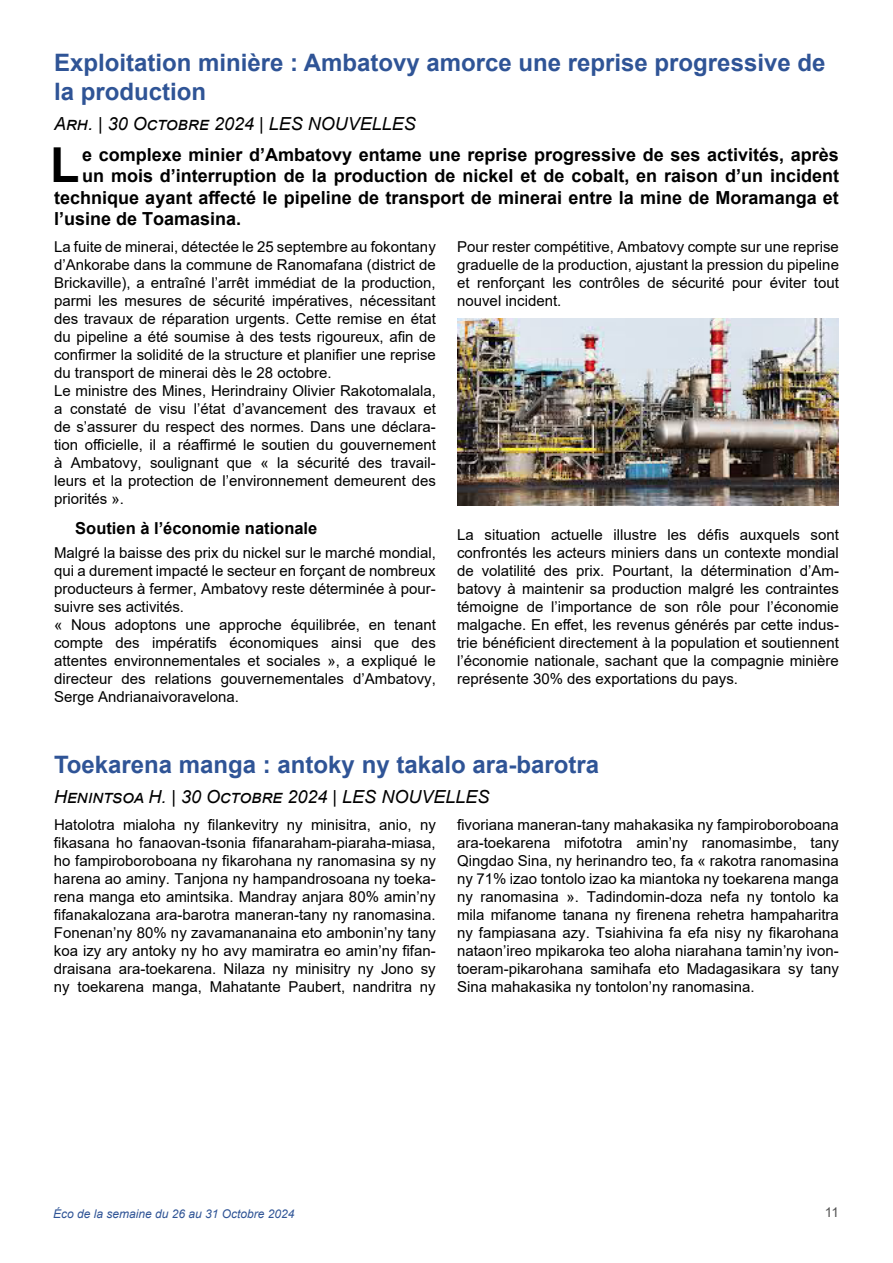
<style>
.page{position:relative;width:893px;height:1263px;background:#fff}
.page>*{position:absolute;margin:0;border:0;box-sizing:border-box;transform-origin:0 0}
.t1{font:700 48.15px "Arial";color:#000}
.t2{font:700 24px/28.8px "Arial";color:#2f5496}
.t3{font:700 18px "Arial";color:#000}
.t4{font:italic 18px "Arial";color:#000}
.t5{font:700 16.5px "Arial";color:#000}
.t6{font:15px/18px "Arial";color:#000;text-align:justify}
.t7{font:13.5px "Arial";color:#525252}
.t8{font:italic 12px "Arial";color:#2f5496}
</style>
<div class="page">
<img style="left:457px;top:318px;width:382px;height:187px">
<h2 class="t2" style="left:54px;top:49px;width:773px">Exploitation minière : Ambatovy amorce une reprise progressive de la production</h2>
<p class="t4" style="left:54px;top:112px;width:363px">Arh. | 30 Octobre 2024 | LES NOUVELLES</p>
<h1 class="t1" style="left:50px;top:131px;width:31px">L</h1>
<p class="t3" style="left:82px;top:141px;width:758px">e complexe minier d’Ambatovy entame une reprise progressive de ses activités, après</p>
<p class="t3" style="left:82px;top:163px;width:758px">un mois d’interruption de la production de nickel et de cobalt, en raison d’un incident</p>
<p class="t3" style="left:54px;top:185px;width:786px">technique ayant affecté le pipeline de transport de minerai entre la mine de Moramanga et</p>
<p class="t3" style="left:54px;top:206px;width:189px">l’usine de Toamasina.</p>
<p class="t6" style="left:54px;top:237px;width:383px;text-align:left">La fuite de minerai, détectée le 25 septembre au fokontany d’Ankorabe dans la commune de Ranomafana (district de Brickaville), a entraîné l’arrêt immédiat de la production, parmi les mesures de sécurité impératives, nécessitant des travaux de réparation urgents. Cette remise en état du pipeline a été soumise à des tests rigoureux, afin de confirmer la solidité de la structure et planifier une reprise du transport de minerai dès le 28 octobre.<br>Le ministre des Mines, Herindrainy Olivier Rakotomalala, a constaté de visu l’état d’avancement des travaux et de s’assurer du respect des normes. Dans une déclara&shy;tion officielle, il a réaffirmé le soutien du gouvernement à Ambatovy, soulignant que « la sécurité des travail&shy;leurs et la protection de l’environnement demeurent des priorités ».</p>
<p class="t5" style="left:75px;top:517px;width:244px">Soutien à l’économie nationale</p>
<p class="t6" style="left:54px;top:543px;width:383px;text-align:left">Malgré la baisse des prix du nickel sur le marché mondial, qui a durement impacté le secteur en forçant de nombreux producteurs à fermer, Ambatovy reste déterminée à pour&shy;suivre ses activités.<br>« Nous adoptons une approche équilibrée, en tenant compte des impératifs économiques ainsi que des attentes environnementales et sociales », a expliqué le directeur des relations gouvernementales d’Ambatovy, Serge Andrianaivoravelona.</p>
<p class="t6" style="left:457px;top:237px;width:383px">Pour rester compétitive, Ambatovy compte sur une reprise graduelle de la production, ajustant la pression du pipeline et renforçant les contrôles de sécurité pour éviter tout nouvel incident.</p>
<p class="t6" style="left:457px;top:525px;width:383px">La situation actuelle illustre les défis auxquels sont confrontés les acteurs miniers dans un contexte mondial de volatilité des prix. Pourtant, la détermination d’Am&shy;batovy à maintenir sa production malgré les contraintes témoigne de l’importance de son rôle pour l’économie malgache. En effet, les revenus générés par cette indus&shy;trie bénéficient directement à la population et soutiennent l’économie nationale, sachant que la compagnie minière représente 30% des exportations du pays.</p>
<h2 class="t2" style="left:54px;top:750px;width:547px">Toekarena manga : antoky ny takalo ara-barotra</h2>
<p class="t4" style="left:54px;top:785px;width:437px">Henintsoa H. | 30 Octobre 2024 | LES NOUVELLES</p>
<p class="t6" style="left:54px;top:815px;width:383px">Hatolotra mialoha ny filankevitry ny minisitra, anio, ny fikasana ho fanaovan-tsonia fifanaraham-piaraha-miasa, ho fampiroboroboana ny fikarohana ny ranomasina sy ny harena ao aminy. Tanjona ny hampandrosoana ny toeka&shy;rena manga eto amintsika. Mandray anjara 80% amin’ny fifanakalozana ara-barotra maneran-tany ny ranomasina.<br>Fonenan’ny 80% ny zavamananaina eto ambonin’ny tany koa izy ary antoky ny ho avy mamiratra eo amin’ny fifan&shy;draisana ara-toekarena. Nilaza ny minisitry ny Jono sy ny toekarena manga, Mahatante Paubert, nandritra ny</p>
<p class="t6" style="left:457px;top:815px;width:383px">fivoriana maneran-tany mahakasika ny fampiroboroboana ara-toekarena mifototra amin’ny ranomasimbe, tany Qingdao Sina, ny herinandro teo, fa « rakotra ranomasina ny 71% izao tontolo izao ka miantoka ny toekarena manga ny ranomasina ». Tadindomin-doza nefa ny tontolo ka mila mifanome tanana ny firenena rehetra hampaharitra ny fampiasana azy. Tsiahivina fa efa nisy ny fikarohana nataon’ireo mpikaroka teo aloha niarahana tamin’ny ivon&shy;toeram-pikarohana samihafa eto Madagasikara sy tany Sina mahakasika ny tontolon’ny ranomasina.</p>
<p class="t8" style="left:53px;top:1205px;width:243px">Éco de la semaine du 26 au 31 Octobre 2024</p>
<p class="t7" style="left:825px;top:1203px;width:16px">11</p>
</div>
